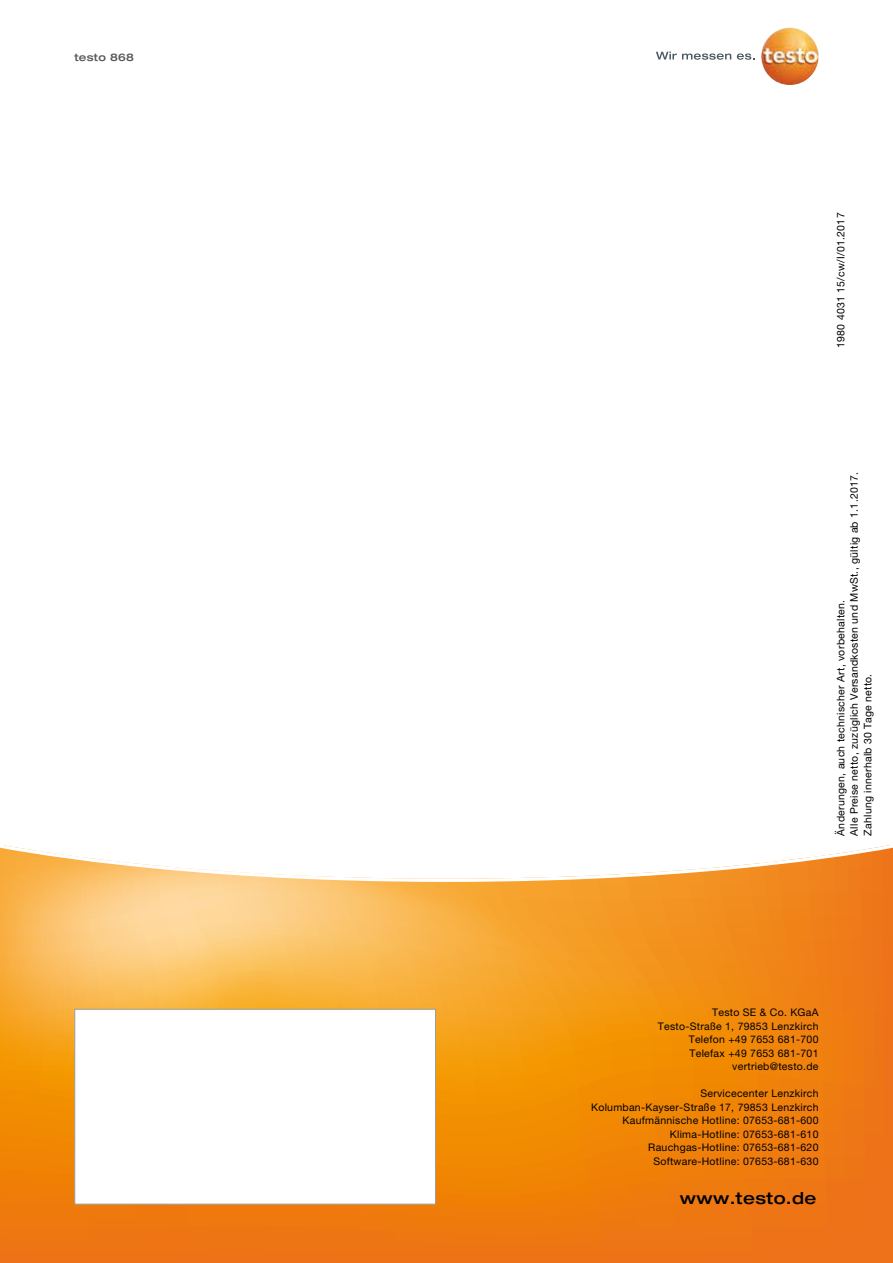
<style>
.page{position:relative;width:893px;height:1263px;background:#fff}
.page>*{position:absolute;margin:0;border:0;box-sizing:border-box;transform-origin:0 0}
.t1{font:500 expanded 16.5px "Helvetica Neue LTW1 G";letter-spacing:.025em;color:#000}
.t2{font:10.5px/13.5px "Helvetica Neue LTW1 G";letter-spacing:.025em;color:#000;text-align:right}
.t3{font:500 expanded 10.5px "Helvetica Neue LTW1 G";letter-spacing:.025em;color:#575756}
</style>
<div class="page">
<svg style="left:0;top:845px;width:893px;height:418px;background:#f39b35"></svg>
<div style="left:74px;top:1009px;width:362px;height:195px;background:#fff;border:1px solid #9d9d9c"></div>
<img style="left:761px;top:28px;width:58px;height:57px;border-radius:28px">
<svg style="left:656px;top:52px;width:75px;height:8px"></svg>
<svg style="left:737px;top:54px;width:18px;height:6px"></svg>
<p class="t3" style="left:74px;top:51px;width:61px">testo 868</p>
<p class="t2" style="left:834px;top:348px;width:137px;rotate:-90deg">1980 4031 15/cw/I/01.2017</p>
<p class="t2" style="left:847px;top:836px;width:365px;text-align:left;rotate:-90deg">Alle Preise netto, zuzüglich Versandkosten und MwSt., gültig ab 1.1.2017.<br>Zahlung innerhalb 30 Tage netto.</p>
<p class="t2" style="left:834px;top:836px;width:237px;rotate:-90deg">Änderungen, auch technischer Art, vorbehalten.</p>
<p class="t2" style="left:658px;top:1006px;width:162px">Testo SE &amp; Co. KGaA<br>Testo-Straße 1, 79853 Lenzkirch<br>Telefon +49 7653 681-700<br>Telefax +49 7653 681-701 vertrieb@testo.de</p>
<p class="t2" style="left:591px;top:1087px;width:229px">Servicecenter Lenzkirch Kolumban-Kayser-Straße 17, 79853 Lenzkirch Kaufmännische Hotline: 07653-681-600<br>Klima-Hotline: 07653-681-610<br>Rauchgas-Hotline: 07653-681-620<br>Software-Hotline: 07653-681-630</p>
<h1 class="t1" style="left:680px;top:1187px;width:138px">www.testo.de</h1>
</div>
